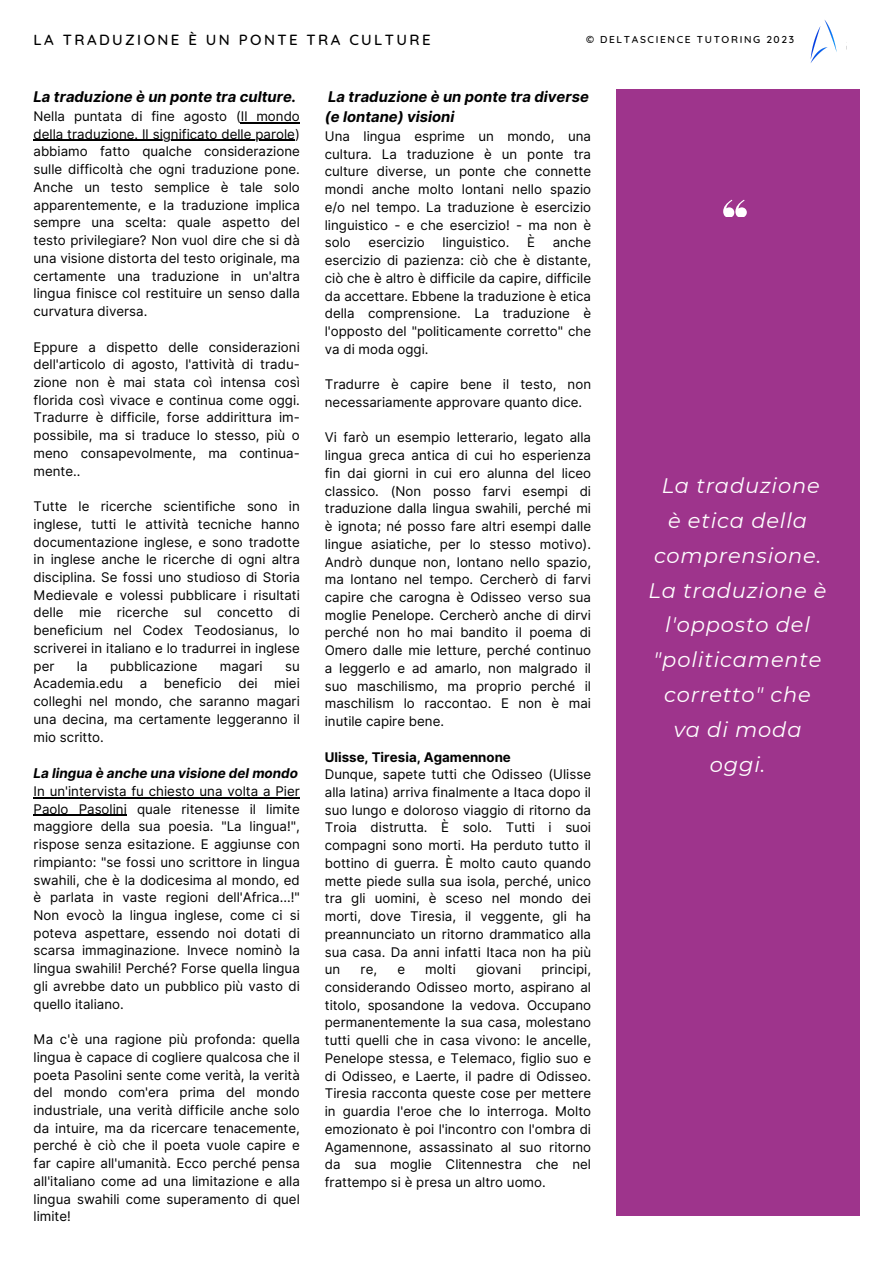
<style>
.page{position:relative;width:893px;height:1264px;background:#fff}
.page>*{position:absolute;margin:0;border:0;box-sizing:border-box;transform-origin:0 0}
.t1{font:italic 21px/34.8px "Montserrat";letter-spacing:.04em;color:#fff;text-align:center}
.t2{font:500 15px "Quicksand";letter-spacing:.16em;color:#000}
.t3{font:italic 700 14.7px/20px "Inter";color:#000}
.t4{font:italic 700 13.5px "Inter";color:#000}
.t5{font:13.35px/17.7px "Inter";color:#000;text-align:justify}
.t6{font:700 13.35px "Inter";color:#000}
.t7{font:500 10.2px "Quicksand";letter-spacing:.16em;color:#000}
</style>
<div class="page">
<div style="left:616px;top:89px;width:243px;height:1127px;background:#9e348c"></div>
<svg style="left:723px;top:200px;width:23px;height:17px"></svg>
<img style="left:810px;top:20px;width:27px;height:43px">
<hr style="left:241px;top:122px;width:59px;height:1px;background:#000">
<hr style="left:34px;top:140px;width:261px;height:1px;background:#000">
<hr style="left:34px;top:797px;width:266px;height:1px;background:#000">
<hr style="left:34px;top:814px;width:93px;height:1px;background:#000">
<p class="t2" style="left:34px;top:30px;width:398px">LA TRADUZIONE È UN PONTE TRA CULTURE</p>
<p class="t7" style="left:586px;top:33px;width:209px">© DELTASCIENCE TUTORING 2023</p>
<p class="t3" style="left:34px;top:87px;width:264px">La traduzione è un ponte tra culture.</p>
<p class="t5" style="left:34px;top:107px;width:268px">Nella puntata di fine agosto (Il mondo della traduzione. Il significato delle parole) abbiamo fatto qualche considerazione sulle difficoltà che ogni traduzione pone.<br>Anche un testo semplice è tale solo apparentemente, e la traduzione implica sempre una scelta: quale aspetto del testo privilegiare? Non vuol dire che si dà una visione distorta del testo originale, ma certamente una traduzione in un'altra lingua finisce col restituire un senso dalla curvatura diversa.</p>
<p class="t5" style="left:34px;top:338px;width:268px">Eppure a dispetto delle considerazioni dell'articolo di agosto, l'attività di tradu&shy;zione non è mai stata coì intensa così florida così vivace e continua come oggi.<br>Tradurre è difficile, forse addirittura im&shy;possibile, ma si traduce lo stesso, più o meno consapevolmente, ma continua&shy;mente..</p>
<p class="t5" style="left:34px;top:497px;width:268px">Tutte le ricerche scientifiche sono in inglese, tutti le attività tecniche hanno documentazione inglese, e sono tradotte in inglese anche le ricerche di ogni altra disciplina. Se fossi uno studioso di Storia Medievale e volessi pubblicare i risultati delle mie ricerche sul concetto di beneficium nel Codex Teodosianus, lo scriverei in italiano e lo tradurrei in inglese per</p>
<p class="t5" style="left:77px;top:657px;width:12px">la</p>
<p class="t5" style="left:110px;top:657px;width:89px">pubblicazione</p>
<p class="t5" style="left:220px;top:657px;width:44px">magari</p>
<p class="t5" style="left:285px;top:657px;width:16px">su</p>
<p class="t5" style="left:34px;top:674px;width:91px">Academia.edu</p>
<p class="t5" style="left:140px;top:674px;width:9px">a</p>
<p class="t5" style="left:164px;top:674px;width:59px">beneficio</p>
<p class="t5" style="left:238px;top:674px;width:21px">dei</p>
<p class="t5" style="left:34px;top:674px;width:268px;text-indent:241px">miei colleghi nel mondo, che saranno magari una decina, ma certamente leggeranno il mio scritto.</p>
<p class="t4" style="left:34px;top:765px;width:266px">La lingua è anche una visione del mondo</p>
<p class="t5" style="left:34px;top:782px;width:268px">In un'intervista fu chiesto una volta a Pier Paolo Pasolini quale ritenesse il limite maggiore della sua poesia. "La lingua!", rispose senza esitazione. E aggiunse con rimpianto: "se fossi uno scrittore in lingua swahili, che è la dodicesima al mondo, ed è parlata in vaste regioni dell'Africa...!" Non evocò la lingua inglese, come ci si poteva aspettare, essendo noi dotati di scarsa immaginazione. Invece nominò la lingua swahili! Perché? Forse quella lingua gli avrebbe dato un pubblico più vasto di quello italiano.</p>
<p class="t5" style="left:34px;top:1030px;width:268px">Ma c'è una ragione più profonda: quella lingua è capace di cogliere qualcosa che il poeta Pasolini sente come verità, la verità del mondo com'era prima del mondo industriale, una verità difficile anche solo da intuire, ma da ricercare tenacemente, perché è ciò che il poeta vuole capire e far capire all'umanità. Ecco perché pensa all'italiano come ad una limitazione e alla lingua swahili come superamento di quel limite!</p>
<p class="t3" style="left:325px;top:87px;width:265px">La traduzione è un ponte tra diverse (e lontane) visioni</p>
<p class="t5" style="left:325px;top:127px;width:268px">Una lingua esprime un mondo, una cultura. La traduzione è un ponte tra culture diverse, un ponte che connette mondi anche molto lontani nello spazio e/o nel tempo. La traduzione è esercizio linguistico - e che esercizio! - ma non è solo</p>
<p class="t5" style="left:368px;top:234px;width:58px">esercizio</p>
<p class="t5" style="left:442px;top:234px;width:68px">linguistico.</p>
<p class="t5" style="left:527px;top:234px;width:9px">È</p>
<p class="t5" style="left:325px;top:234px;width:268px;text-indent:228px">anche esercizio di pazienza: ciò che è distante, ciò che è altro è difficile da capire, difficile da accettare. Ebbene la traduzione è etica della comprensione. La traduzione è l'opposto del "politicamente corretto" che va di moda oggi.</p>
<p class="t5" style="left:325px;top:375px;width:268px">Tradurre è capire bene il testo, non necessariamente approvare quanto dice.</p>
<p class="t5" style="left:325px;top:428px;width:268px">Vi farò un esempio letterario, legato alla lingua greca antica di cui ho esperienza fin dai giorni in cui ero alunna del liceo classico. (Non posso farvi esempi di traduzione dalla lingua swahili, perché mi è ignota; né posso fare altri esempi dalle lingue asiatiche, per lo stesso motivo).<br>Andrò dunque non, lontano nello spazio, ma lontano nel tempo. Cercherò di farvi capire che carogna è Odisseo verso sua moglie Penelope. Cercherò anche di dirvi perché non ho mai bandito il poema di Omero dalle mie letture, perché continuo a leggerlo e ad amarlo, non malgrado il suo maschilismo, ma proprio perché il maschilism lo raccontao. E non è mai inutile capire bene.</p>
<p class="t6" style="left:325px;top:748px;width:187px">Ulisse, Tiresia, Agamennone</p>
<p class="t5" style="left:325px;top:765px;width:268px">Dunque, sapete tutti che Odisseo (Ulisse alla latina) arriva finalmente a Itaca dopo il suo lungo e doloroso viaggio di ritorno da Troia distrutta. È solo. Tutti i suoi compagni sono morti. Ha perduto tutto il bottino di guerra. È molto cauto quando mette piede sulla sua isola, perché, unico tra gli uomini, è sceso nel mondo dei morti, dove Tiresia, il veggente, gli ha preannunciato un ritorno drammatico alla sua casa. Da anni infatti Itaca non ha più un</p>
<p class="t5" style="left:325px;top:960px;width:268px;text-indent:216px">principi, considerando Odisseo morto, aspirano al titolo, sposandone la vedova. Occupano permanentemente la sua casa, molestano tutti quelli che in casa vivono: le ancelle, Penelope stessa, e Telemaco, figlio suo e di Odisseo, e Laerte, il padre di Odisseo.<br>Tiresia racconta queste cose per mettere in guardia l'eroe che lo interroga. Molto emozionato è poi l'incontro con l'ombra di Agamennone, assassinato al suo ritorno da sua moglie Clitennestra che nel frattempo si è presa un altro uomo.</p>
<p class="t5" style="left:360px;top:960px;width:18px">re,</p>
<p class="t5" style="left:397px;top:960px;width:9px">e</p>
<p class="t5" style="left:425px;top:960px;width:32px">molti</p>
<p class="t5" style="left:476px;top:960px;width:47px">giovani</p>
<p class="t1" style="left:648px;top:468px;width:179px">La traduzione<br>è etica della comprensione.<br>La traduzione è l'opposto del "politicamente corretto" che va di moda oggi.</p>
</div>
